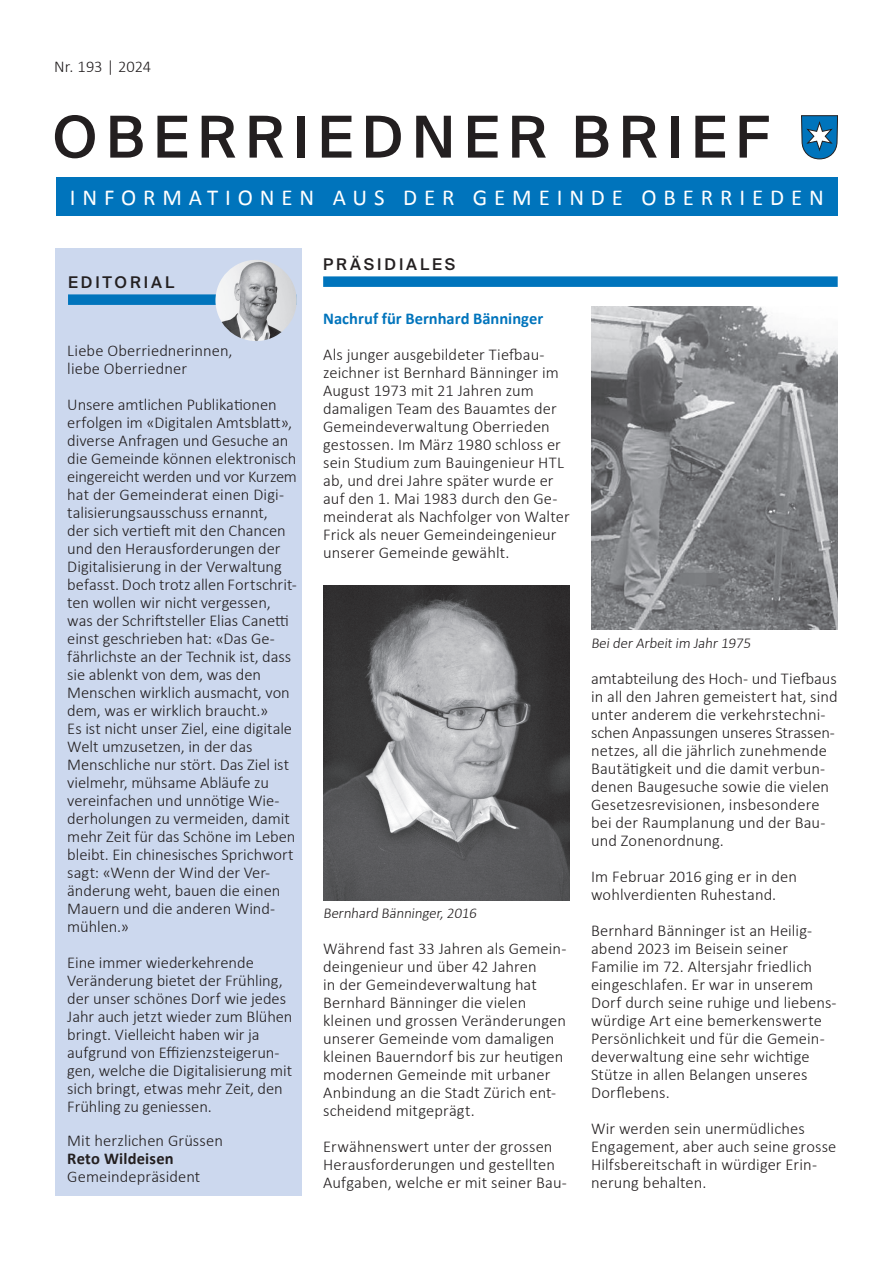
<style>
.page{position:relative;width:893px;height:1263px;background:#fff}
.page>*{position:absolute;margin:0;border:0;box-sizing:border-box;transform-origin:0 0}
.t1{font:500 57.75px "Suisse Intl";letter-spacing:.15em;color:#231f20}
.t2{font:22.8px "Calibri";letter-spacing:.3em;color:#fff}
.t3{font:300 16.5px/18px "Calibri";letter-spacing:.005em;color:#231f20}
.t4{font:700 16.5px "Calibri";color:#0074bc}
.t5{font:700 16.5px "Calibri";letter-spacing:.01em;color:#231f20}
.t6{font:500 16.2px "Suisse Intl";letter-spacing:.18em;color:#231f20}
.t7{font:300 15px "Calibri";color:#231f20}
</style>
<div class="page">
<div style="left:56px;top:177px;width:782px;height:38px;background:#0074bc"></div>
<svg style="left:801px;top:116px;width:37px;height:43px"></svg>
<div style="left:55px;top:248px;width:247px;height:948px;background:#ccd8ee"></div>
<div style="left:68px;top:294px;width:228px;height:11px;background:#0074bc"></div>
<img style="left:215px;top:260px;width:82px;height:81px;border-radius:41px">
<div style="left:323px;top:276px;width:515px;height:11px;background:#0074bc"></div>
<img style="left:323px;top:585px;width:247px;height:315px">
<img style="left:591px;top:306px;width:247px;height:324px">
<p class="t3" style="left:54px;top:57px;width:98px">Nr. 193 | 2024</p>
<h1 class="t1" style="left:52px;top:104px;width:718px">OBERRIEDNER BRIEF</h1>
<h2 class="t2" style="left:70px;top:183px;width:755px">INFORMATIONEN AUS DER GEMEINDE OBERRIEDEN</h2>
<p class="t6" style="left:68px;top:273px;width:108px">EDITORIAL</p>
<p class="t3" style="left:67px;top:341px;width:167px">Liebe Oberriednerinnen, liebe Oberriedner</p>
<p class="t3" style="left:67px;top:395px;width:231px">Unsere amtlichen Publikationen erfolgen im «Digitalen Amtsblatt», diverse Anfragen und Gesuche an die Gemeinde können elektronisch eingereicht werden und vor Kurzem hat der Gemeinderat einen Digi&shy;talisierungsausschuss ernannt,<br>der sich vertieft mit den Chancen und den Herausforderungen der<br>Digitalisierung in der Verwaltung befasst. Doch trotz allen Fortschrit&shy;ten wollen wir nicht vergessen, was der Schriftsteller Elias Canetti einst geschrieben hat: «Das Ge&shy;fährlichste an der Technik ist, dass sie ablenkt von dem, was den<br>Menschen wirklich ausmacht, von dem, was er wirklich braucht.»<br>Es ist nicht unser Ziel, eine digitale<br>Welt umzusetzen, in der das<br>Menschliche nur stört. Das Ziel ist vielmehr, mühsame Abläufe zu vereinfachen und unnötige Wie&shy;derholungen zu vermeiden, damit mehr Zeit für das Schöne im Leben bleibt. Ein chinesisches Sprichwort sagt: «Wenn der Wind der Ver&shy;änderung weht, bauen die einen<br>Mauern und die anderen Wind&shy;mühlen.»</p>
<p class="t3" style="left:67px;top:953px;width:227px">Eine immer wiederkehrende<br>Veränderung bietet der Frühling, der unser schönes Dorf wie jedes<br>Jahr auch jetzt wieder zum Blühen bringt. Vielleicht haben wir ja aufgrund von Effizienzsteigerun&shy;gen, welche die Digitalisierung mit sich bringt, etwas mehr Zeit, den<br>Frühling zu geniessen.</p>
<p class="t3" style="left:67px;top:1131px;width:157px">Mit herzlichen Grüssen</p>
<p class="t5" style="left:67px;top:1148px;width:108px">Reto Wildeisen</p>
<p class="t3" style="left:67px;top:1167px;width:135px">Gemeindepräsident</p>
<p class="t6" style="left:323px;top:255px;width:134px">PRÄSIDIALES</p>
<p class="t4" style="left:323px;top:308px;width:222px">Nachruf für Bernhard Bänninger</p>
<p class="t3" style="left:323px;top:345px;width:248px">Als junger ausgebildeter Tiefbau&shy;zeichner ist Bernhard Bänninger im<br>August 1973 mit 21 Jahren zum damaligen Team des Bauamtes der<br>Gemeindeverwaltung Oberrieden gestossen. Im März 1980 schloss er sein Studium zum Bauingenieur HTL ab, und drei Jahre später wurde er auf den 1. Mai 1983 durch den Ge&shy;meinderat als Nachfolger von Walter<br>Frick als neuer Gemeindeingenieur unserer Gemeinde gewählt.</p>
<p class="t7" style="left:323px;top:904px;width:157px">Bernhard Bänninger,2016</p>
<p class="t3" style="left:323px;top:939px;width:245px">Während fast 33 Jahren als Gemein&shy;deingenieur und über 42 Jahren<br>in der Gemeindeverwaltung hat<br>Bernhard Bänninger die vielen kleinen und grossen Veränderungen unserer Gemeinde vom damaligen kleinen Bauerndorf bis zur heutigen modernen Gemeinde mit urbaner<br>Anbindung an die Stadt Zürich ent&shy;scheidend mitgeprägt.</p>
<p class="t3" style="left:323px;top:1137px;width:245px">Erwähnenswert unter der grossen<br>Herausforderungen und gestellten<br>Aufgaben, welche er mit seiner Bau-</p>
<p class="t7" style="left:591px;top:634px;width:163px">Beider Arbeit im Jahr 1975</p>
<p class="t3" style="left:591px;top:669px;width:248px">amtabteilung des Hoch- und Tiefbaus in all den Jahren gemeistert hat, sind unter anderem die verkehrstechni&shy;schen Anpassungen unseres Strassen&shy;netzes, all die jährlich zunehmende Bautätigkeit und die damit verbun&shy;denen Baugesuche sowie die vielen Gesetzesrevisionen, insbesondere bei der Raumplanung und der Bau&shy;und Zonenordnung.</p>
<p class="t3" style="left:591px;top:867px;width:207px">Im Februar 2016 ging er in den wohlverdienten Ruhestand.</p>
<p class="t3" style="left:591px;top:921px;width:247px">Bernhard Bänninger ist an Heilig&shy;abend 2023 im Beisein seiner<br>Familie im 72. Altersjahr friedlich eingeschlafen. Er war in unserem<br>Dorf durch seine ruhige und liebens&shy;würdige Art eine bemerkenswerte<br>Persönlichkeit und für die Gemein&shy;deverwaltung eine sehr wichtige<br>Stütze in allen Belangen unseres<br>Dorflebens.</p>
<p class="t3" style="left:591px;top:1119px;width:247px">Wir werden sein unermüdliches<br>Engagement, aber auch seine grosse<br>Hilfsbereitschaft in würdiger Erin&shy;nerung behalten.</p>
</div>
